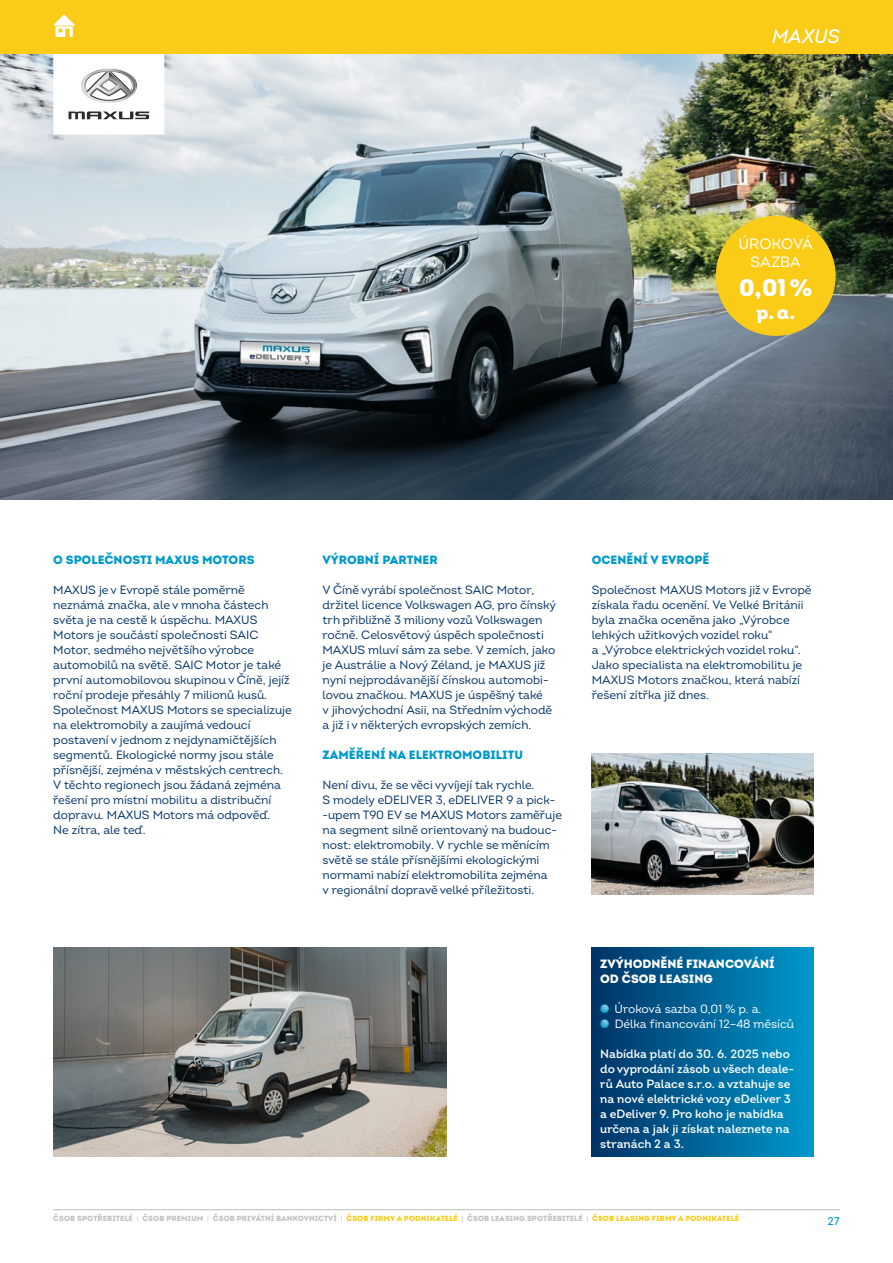
<style>
.page{position:relative;width:893px;height:1263px;background:#fff}
.page>*{position:absolute;margin:0;border:0;box-sizing:border-box;transform-origin:0 0}
.t1{font:24px "Intro Black Alt";color:#fff}
.t2{font:italic 500 19.5px "Intro";color:#fff}
.t3{font:19.5px "Intro Black Alt";color:#fff}
.t4{font:15px/18px "Intro";color:#fff;text-align:center}
.t5{font:12px/15px "Intro";color:#036}
.t6{font:600 12px/15px "Intro";color:#fff}
.t7{font:12px "Intro Black Alt";color:#0099cd}
.t8{font:12px/15px "Intro";color:#fff}
.t9{font:12px/15px "Intro Black Alt";color:#fff}
.t10{font:500 11.25px "Intro";color:#0099cd}
.t11{font:7.5px "Intro Black Alt";letter-spacing:.01em;color:#c3c2c1}
.s1{font-family:"Intro";font-weight:500}
.s2{color:#facb17}
</style>
<div class="page">
<img style="left:0;top:53px;width:893px;height:447px">
<svg style="left:46px;top:53px;width:126px;height:89px"></svg>
<div style="left:716px;top:216px;width:120px;height:120px;background:#facb17;border-radius:50%"></div>
<hr style="left:53px;top:1209px;width:787px;height:1px;background:#c3c2c1">
<div style="left:0;top:0;width:893px;height:53px;background:#facb17"></div>
<div style="left:592px;top:947px;width:221px;height:209px;background:linear-gradient(to right,#036,#0098cc)"></div>
<svg style="left:600px;top:1004px;width:9px;height:9px"></svg>
<svg style="left:600px;top:1019px;width:9px;height:9px"></svg>
<img style="left:592px;top:754px;width:221px;height:140px">
<img style="left:53px;top:947px;width:393px;height:209px">
<svg style="left:53px;top:14px;width:22px;height:23px"></svg>
<h2 class="t2" style="left:772px;top:24px;width:69px">MAXUS</h2>
<p class="t4" style="left:739px;top:235px;width:76px">ÚROKOVÁ<br>SAZBA</p>
<h1 class="t1" style="left:739px;top:272px;width:75px">0,01%</h1>
<h2 class="t3" style="left:756px;top:300px;width:40px">p.a.</h2>
<p class="t7" style="left:53px;top:552px;width:203px">O SPOLEČNOSTI MAXUS MOTORS</p>
<p class="t5" style="left:53px;top:582px;width:240px">MAXUS je v Evropě stále poměrně neznámá značka, ale v mnoha částech světa je na cestě k úspěchu. MAXUS Motors je součástí společnosti SAIC Motor, sedmého největšího výrobce automobilů na světě. SAIC Motor je také první automobilovou skupinou v Číně, jejíž roční prodeje přesáhly 7 milionů kusů.<br>Společnost MAXUS Motors se specializuje na elektromobily a zaujímá vedoucí postavení v jednom z nejdynamičtějších segmentů. Ekologické normy jsou stále přísnější, zejména v městských centrech.<br>V těchto regionech jsou žádaná zejména řešení pro místní mobilitu a distribuční dopravu. MAXUS Motors má odpověď.<br>Ne zítra, ale teď.</p>
<p class="t7" style="left:322px;top:552px;width:117px">VÝROBNÍ PARTNER</p>
<p class="t5" style="left:322px;top:582px;width:235px">V Číně vyrábí společnost SAIC Motor, držitel licence Volkswagen AG, pro čínský trh přibližně 3 miliony vozů Volkswagen ročně. Celosvětový úspěch společnosti MAXUS mluví sám za sebe. V zemích, jako je Austrálie a Nový Zéland, je MAXUS již nyní nejprodávanější čínskou automobi&shy;lovou značkou. MAXUS je úspěšný také<br>v jihovýchodní Asii, na Středním východě a již i v některých evropských zemích.</p>
<p class="t7" style="left:322px;top:747px;width:202px">ZAMĚŘENÍ NA ELEKTROMOBILITU</p>
<p class="t5" style="left:322px;top:777px;width:241px">Není divu, že se věci vyvíjejí tak rychle.<br>S modely eDELIVER 3, eDELIVER 9 a pick--upem T90 EV se MAXUS Motors zaměřuje na segment silně orientovaný na budouc&shy;nost: elektromobily. V rychle se měnícím světě se stále přísnějšími ekologickými normami nabízí elektromobilita zejména<br>v regionální dopravě velké příležitosti.</p>
<p class="t7" style="left:592px;top:552px;width:119px">OCENĚNÍ V EVROPĚ</p>
<p class="t5" style="left:592px;top:582px;width:221px">Společnost MAXUS Motors již v Evropě získala řadu ocenění. Ve Velké Británii byla značka oceněna jako „Výrobce lehkých užitkových vozidel roku“<br>a „Výrobce elektrických vozidel roku“.<br>Jako specialista na elektromobilitu je MAXUS Motors značkou, která nabízí řešení zítřka již dnes.</p>
<p class="t9" style="left:600px;top:956px;width:176px">ZVÝHODNĚNÉ FINANCOVÁNÍ<br>OD ČSOB LEASING</p>
<p class="t8" style="left:615px;top:1001px;width:181px">Úroková sazba 0,01 % p. a.<br>Délka financování 12–48 měsíců</p>
<p class="t6" style="left:600px;top:1046px;width:195px">Nabídka platí do 30. 6. 2025 nebo do vyprodání zásob u všech deale&shy;rů Auto Palace s.r.o. a vztahuje se na nové elektrické vozy eDeliver 3 a eDeliver 9. Pro koho je nabídka určena a jak ji získat naleznete na stranách 2 a 3.</p>
<p class="t11" style="left:53px;top:1213px;width:687px">ČSOB SPOTŘEBITELÉ <span class="s1">|</span> ČSOB PREMIUM <span class="s1">|</span> ČSOB PRIVÁTNÍ BANKOVNICTVÍ <span class="s1">|</span> <span class="s2">ČSOB FIRMY A PODNIKATELÉ</span> <span class="s1">|</span> ČSOB LEASING SPOTŘEBITELÉ <span class="s1">|</span> <span class="s2">ČSOB LEASING FIRMY A PODNIKATELÉ</span></p>
<p class="t10" style="left:827px;top:1214px;width:14px">27</p>
</div>
